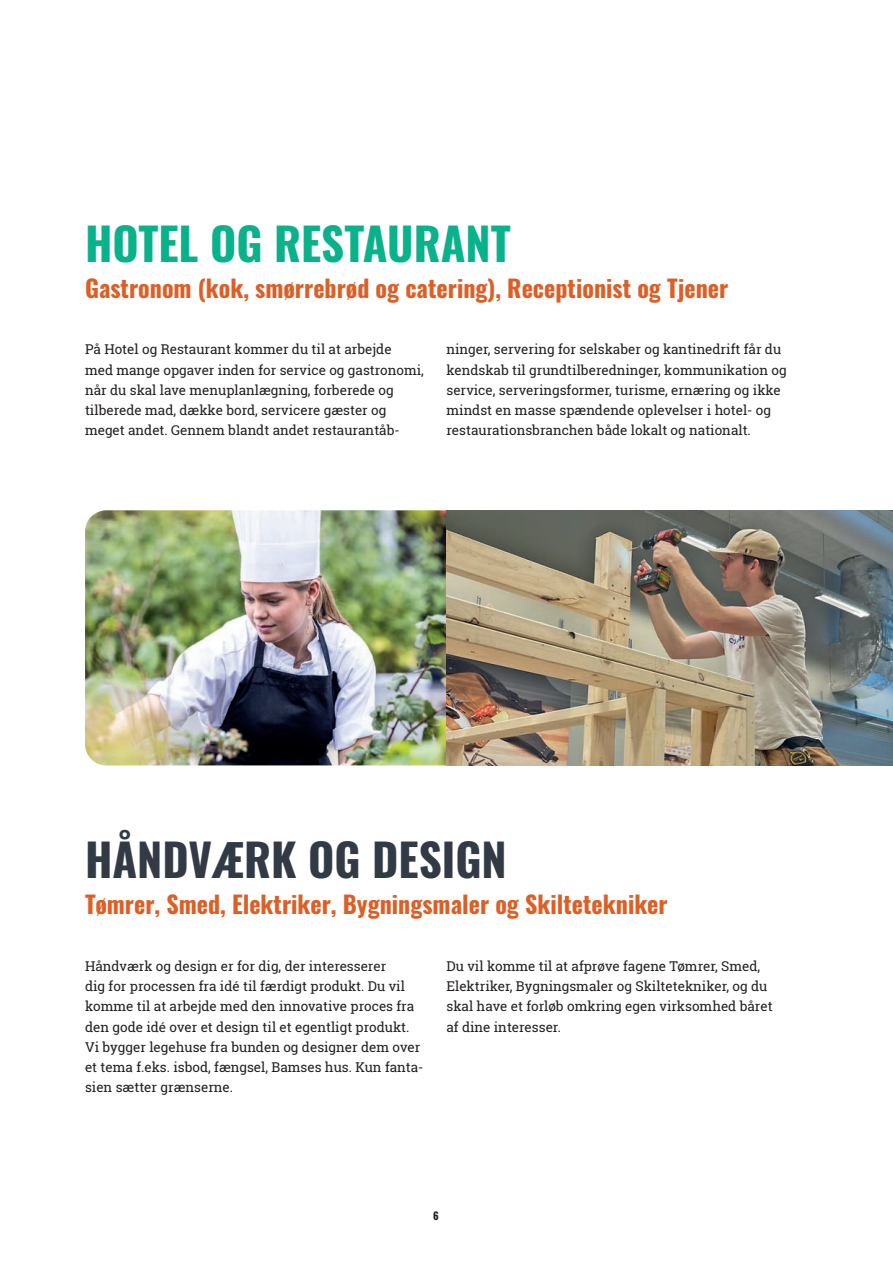
<style>
.page{position:relative;width:893px;height:1263px;background:#fff}
.page>*{position:absolute;margin:0;border:0;box-sizing:border-box;transform-origin:0 0}
.t1{font:700 45px "Oswald";color:#0ab28b}
.t2{font:700 45px "Oswald";color:#313a45}
.t3{font:700 24px "Oswald";color:#dd5f26}
.t4{font:13.5px/20.2px "Roboto Slab";color:#231f20}
.t5{font:700 10.5px "Oswald";color:#231f20}
</style>
<div class="page">
<img style="left:85px;top:510px;width:361px;height:255px">
<img style="left:446px;top:510px;width:447px;height:255px">
<h1 class="t1" style="left:85px;top:220px;width:427px">HOTEL OG RESTAURANT</h1>
<h2 class="t3" style="left:85px;top:275px;width:645px">Gastronom (kok, smørrebrød og catering), Receptionist og Tjener</h2>
<p class="t4" style="left:85px;top:339px;width:340px">På Hotel og Restaurant kommer du til at arbejde<br>med mange opgaver inden for service og gastronomi, når du skal lave menuplanlægning, forberede og tilberede mad, dække bord, servicere gæster og meget andet. Gennem blandt andet restaurantåb-</p>
<p class="t4" style="left:446px;top:339px;width:342px">ninger, servering for selskaber og kantinedrift får du kendskab til grundtilberedninger, kommunikation og service, serveringsformer, turisme, ernæring og ikke mindst en masse spændende oplevelser i hotel- og restaurationsbranchen både lokalt og nationalt.</p>
<h1 class="t2" style="left:85px;top:836px;width:423px">HÅNDVÆRK OG DESIGN</h1>
<h2 class="t3" style="left:85px;top:892px;width:584px">Tømrer, Smed, Elektriker, Bygningsmaler og Skiltetekniker</h2>
<p class="t4" style="left:85px;top:956px;width:340px">Håndværk og design er for dig, der interesserer<br>dig for processen fra idé til færdigt produkt. Du vil komme til at arbejde med den innovative proces fra den gode idé over et design til et egentligt produkt.<br>Vi bygger legehuse fra bunden og designer dem over et tema f.eks. isbod, fængsel, Bamses hus. Kun fanta&shy;sien sætter grænserne.</p>
<p class="t4" style="left:446px;top:956px;width:328px">Du vil komme til at afprøve fagene Tømrer, Smed, Elektriker, Bygningsmaler og Skiltetekniker, og du skal have et forløb omkring egen virksomhed båret af dine interesser.</p>
<p class="t5" style="left:433px;top:1211px;width:7px">6</p>
</div>
